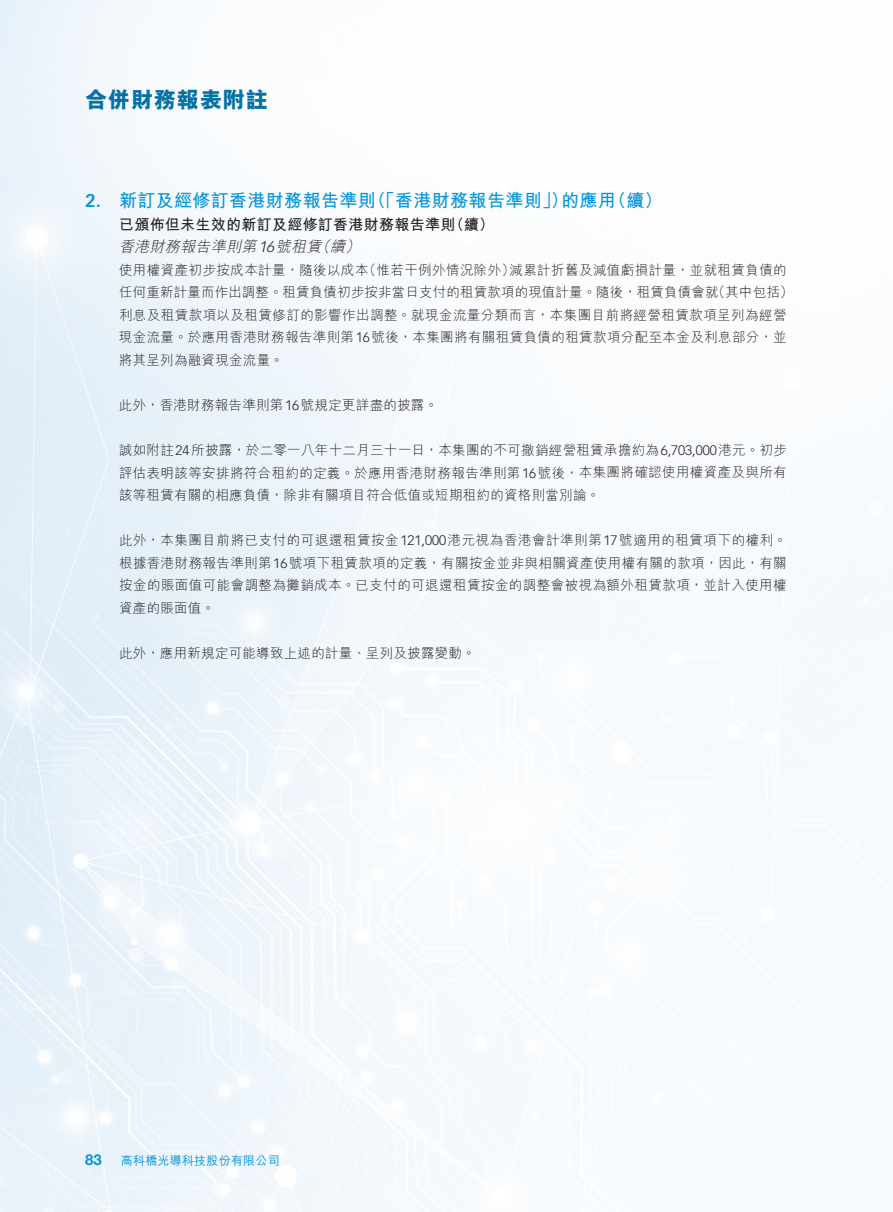
<style>
.page{position:relative;width:893px;height:1212px;background:#fff}
.page>*{position:absolute;margin:0;border:0;box-sizing:border-box;transform-origin:0 0}
.t1{font:800 22.5px "M Hei HK";letter-spacing:.02em;color:#0572a3}
.t2{font:700 18px "M Hei HK";letter-spacing:.02em;color:#0696d7}
.t3{font:700 18px "Vectora LT Std";color:#0696d7}
.t4{font:700 15px "M Hei HK";letter-spacing:.02em;color:#231f20}
.t5{font:italic 300 15px "M Hei HK";color:#231f20}
.t6{font:700 15px "Helvetica Neue LT Std";color:#0696d7}
.t7{font:300 13.5px/22.5px "M Hei HK";letter-spacing:.03em;color:#231f20;text-align:justify}
.t8{font:500 12px "M Hei HK";letter-spacing:.02em;color:#0696d7}
.s1{font-family:"Vectora LT Std"}
</style>
<div class="page">
<img style="left:0;top:0;width:893px;height:1212px">
<h1 class="t1" style="left:85px;top:88px;width:185px">合併財務報表附註</h1>
<h2 class="t3" style="left:85px;top:190px;width:17px">2.</h2>
<h2 class="t2" style="left:119px;top:188px;width:258px">新訂及經修訂香港財務報告準則</h2>
<h2 class="t2" style="left:368px;top:188px;width:202px">（「香港財務報告準則」）</h2>
<h2 class="t2" style="left:561px;top:188px;width:56px">的應用</h2>
<h2 class="t2" style="left:608px;top:188px;width:55px">（續(</h2>
<p class="t4" style="left:119px;top:214px;width:338px">已頒佈但未生效的新訂及經修訂香港財務報告準則</p>
<p class="t5" style="left:345px;top:239px;width:20px">(</p>
<p class="t4" style="left:449px;top:214px;width:46px">（續(</p>
<p class="t5" style="left:119px;top:239px;width:231px">香港財務報告準則第<span class="s1">16</span>號租賃續</p>
<p class="t5" style="left:315px;top:239px;width:20px">（</p>
<p class="t7" style="left:363px;top:259px;width:154px">（惟若干例外情況除外）</p>
<p class="t7" style="left:119px;top:259px;width:251px">使用權資產初步按成本計量，隨後以成本</p>
<p class="t7" style="left:509px;top:259px;width:279px">減累計折舊及減值虧損計量，並就租賃負債的</p>
<p class="t7" style="left:119px;top:281px;width:669px;text-align:left">任何重新計量而作出調整。租賃負債初步按非當日支付的租賃款項的現值計量。隨後，租賃負債會就<br>利息及租賃款項以及租賃修訂的影響作出調整。就現金流量分類而言，本集團目前將經營租賃款項呈列為經營現金流量。於應用香港財務報告準則第<span class="s1">16</span>號後，本集團將有關租賃負債的租賃款項分配至本金及利息部分，並將其呈列為融資現金流量。</p>
<p class="t7" style="left:119px;top:394px;width:321px">此外，香港財務報告準則第<span class="s1">16</span>號規定更詳盡的披露。</p>
<p class="t7" style="left:119px;top:439px;width:669px">誠如附註<span class="s1">24</span>所披露，於二零一八年十二月三十一日，本集團的不可撤銷經營租賃承擔約為<span class="s1">6,703,000</span>港元。初步評估表明該等安排將符合租約的定義。於應用香港財務報告準則第<span class="s1">16</span>號後，本集團將確認使用權資產及與所有該等租賃有關的相應負債，除非有關項目符合低值或短期租約的資格則當別論。</p>
<p class="t7" style="left:119px;top:529px;width:669px">此外，本集團目前將已支付的可退還租賃按金<span class="s1">121,000</span>港元視為香港會計準則第<span class="s1">17</span>號適用的租賃項下的權利。根據香港財務報告準則第<span class="s1">16</span>號項下租賃款項的定義，有關按金並非與相關資產使用權有關的款項，因此，有關按金的賬面值可能會調整為攤銷成本。已支付的可退還租賃按金的調整會被視為額外租賃款項，並計入使用權資產的賬面值。</p>
<p class="t7" style="left:119px;top:641px;width:358px">此外，應用新規定可能導致上述的計量、呈列及披露變動。</p>
<p class="t7" style="left:712px;top:281px;width:83px">（其中包括(</p>
<p class="t6" style="left:85px;top:1150px;width:18px">83</p>
<p class="t8" style="left:121px;top:1152px;width:160px">高科橋光導科技股份有限公司</p>
</div>
